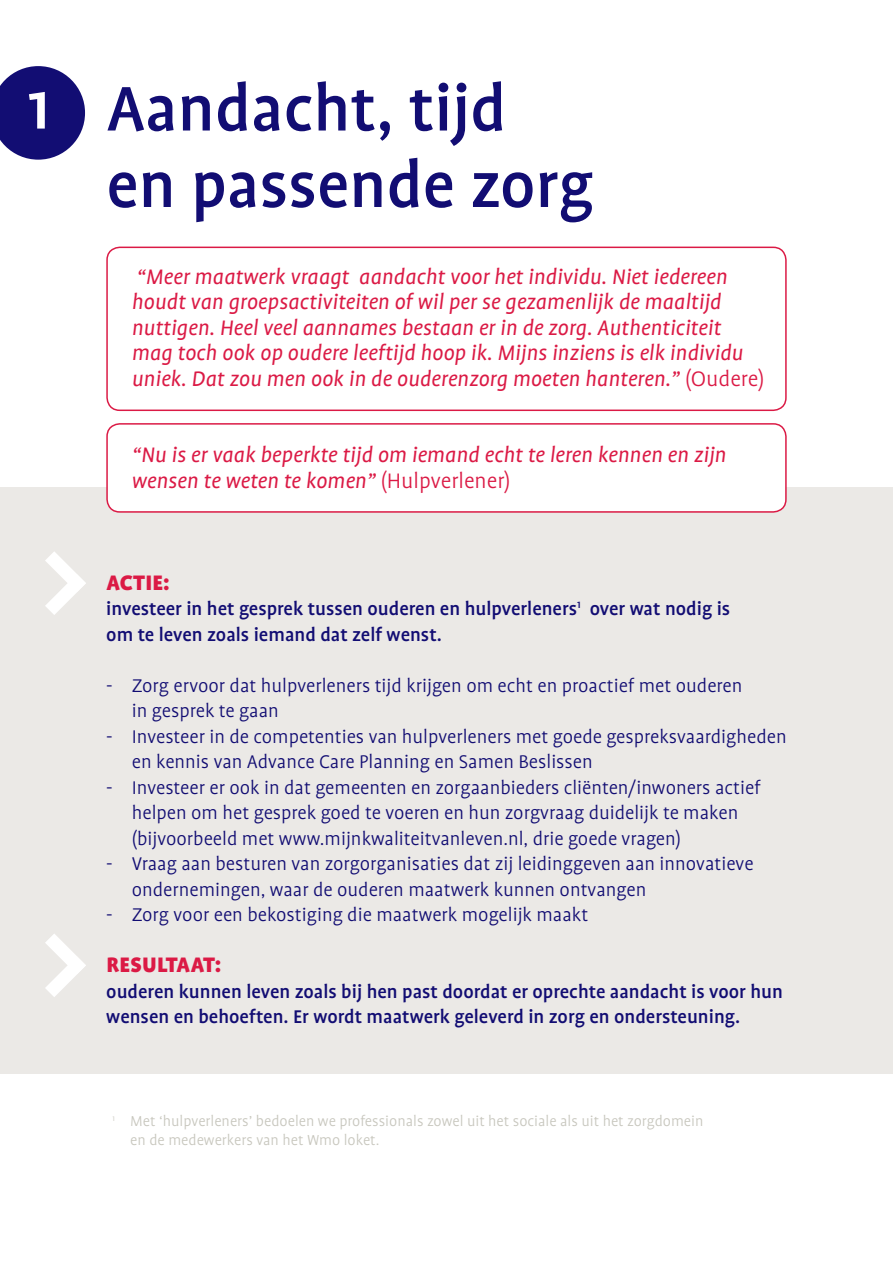
<style>
.page{position:relative;width:893px;height:1263px;background:#fff}
.page>*{position:absolute;margin:0;border:0;box-sizing:border-box;transform-origin:0 0}
.t1{font:500 72px "Profile OT";color:#120d73}
.t2{font:700 60px "Profile OT";color:#fff}
.t3{font:italic 24px/25.5px "Profile OT";color:#db1a45}
.t4{font:900 24px "Profile OT";letter-spacing:.01em;color:#db1a45}
.t5{font:300 21px/25.5px "Profile OT";color:#120d73}
.t6{font:500 21px/25.5px "Profile OT";color:#120d73}
.t7{font:300 16.5px "Profile OT";color:#c8c7be}
.s1{font-weight:300;font-style:normal}
</style>
<div class="page">
<div style="left:0;top:487px;width:893px;height:587px;background:#ebe9e6"></div>
<div style="left:106px;top:247px;width:681px;height:164px;border:2px solid #db1a45;border-radius:13px"></div>
<div style="left:107px;top:424px;width:679px;height:88px;background:#fff;border-radius:13px"></div>
<div style="left:106px;top:423px;width:681px;height:90px;border:2px solid #db1a45;border-radius:13px"></div>
<svg style="left:45px;top:934px;width:41px;height:63px"></svg>
<svg style="left:45px;top:552px;width:41px;height:63px"></svg>
<svg style="left:0;top:66px;width:85px;height:94px"></svg>
<p class="t2" style="left:27px;top:76px;width:25px">1</p>
<p class="t1" style="left:106px;top:68px;width:401px">Aandacht, tijd</p>
<p class="t1" style="left:106px;top:144px;width:489px">en passende zorg</p>
<p class="t3" style="left:132px;top:264px;width:634px">“Meer maatwerk vraagt aandacht voor het individu. Niet iedereen houdt van groepsactiviteiten of wil per se gezamenlijk de maaltijd nuttigen. Heel veel aannames bestaan er in de zorg. Authenticiteit mag toch ook op oudere leeftijd hoop ik. Mijns inziens is elk individu uniek. Dat zou men ook in de ouderenzorg moeten hanteren.” <span class="s1">(Oudere)</span></p>
<p class="t3" style="left:132px;top:442px;width:596px">“Nu is er vaak beperkte tijd om iemand echt te leren kennen en zijn wensen te weten te komen” <span class="s1">(Hulpverlener)</span></p>
<p class="t4" style="left:106px;top:569px;width:65px">ACTIE:</p>
<p class="t6" style="left:106px;top:596px;width:625px">investeer in het gesprek tussen ouderen en hulpverleners<sup>1</sup> over wat nodig is</p>
<p class="t6" style="left:106px;top:622px;width:337px">om te leven zoals iemand dat zelf wenst.</p>
<p class="t5" style="left:106px;top:673px;width:638px">- Zorg ervoor dat hulpverleners tijd krijgen om echt en proactief met ouderen</p>
<p class="t5" style="left:132px;top:698px;width:149px">in gesprek te gaan</p>
<p class="t5" style="left:132px;top:724px;width:656px;text-indent:-26px">- Investeer in de competenties van hulpverleners met goede gespreksvaardigheden en kennis van Advance Care Planning en Samen Beslissen</p>
<p class="t5" style="left:132px;top:775px;width:630px;text-indent:-26px">- Investeer er ook in dat gemeenten en zorgaanbieders cliënten/inwoners actief helpen om het gesprek goed te voeren en hun zorgvraag duidelijk te maken (bijvoorbeeld met www.mijnkwaliteitvanleven.nl, drie goede vragen)</p>
<p class="t5" style="left:132px;top:851px;width:623px;text-indent:-26px">- Vraag aan besturen van zorgorganisaties dat zij leidinggeven aan innovatieve ondernemingen, waar de ouderen maatwerk kunnen ontvangen</p>
<p class="t5" style="left:106px;top:902px;width:483px">- Zorg voor een bekostiging die maatwerk mogelijk maakt</p>
<p class="t4" style="left:106px;top:951px;width:116px">RESULTAAT:</p>
<p class="t6" style="left:106px;top:979px;width:678px">ouderen kunnen leven zoals bij hen past doordat er oprechte aandacht is voor hun wensen en behoeften. Er wordt maatwerk geleverd in zorg en ondersteuning.</p>
<p class="t7" style="left:113px;top:1111px;width:592px"><sup>1</sup> Met ‘hulpverleners’ bedoelen we professionals zowel uit het sociale als uit het zorgdomein</p>
<p class="t7" style="left:130px;top:1131px;width:251px">en de medewerkers van het Wmo loket.</p>
</div>
